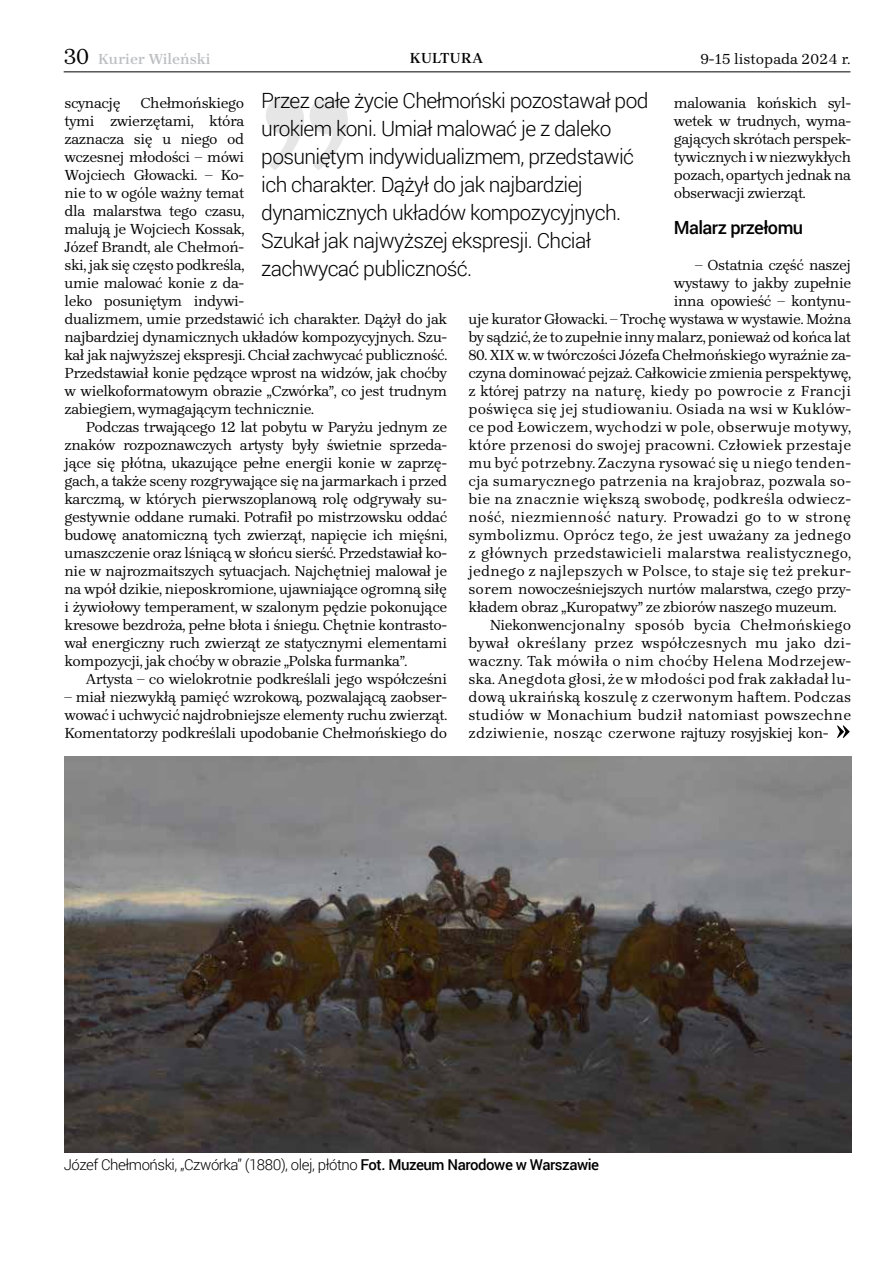
<style>
.page{position:relative;width:893px;height:1263px;background:#fff}
.page>*{position:absolute;margin:0;border:0;box-sizing:border-box;transform-origin:0 0}
.t1{font:300 21px/28px "Roboto";letter-spacing:-.03em;color:#000}
.t2{font:500 18.15px "Roboto";letter-spacing:-.03em;color:#000}
.t3{font:15px/18px "Brygada 1918";letter-spacing:-.03em;color:#000;text-align:justify}
.t4{font:15px "Brygada 1918";letter-spacing:.01em;color:#000}
.t5{font:300 15px "Roboto";letter-spacing:-.03em;color:#000}
.t6{font:15px "Brygada 1918";letter-spacing:-.01em;color:#000}
.t7{font:15px "Brygada 1918";color:#000}
.t8{font:600 15px "Brygada 1918";color:#bcbec0}
.t9{font:600 15px "Brygada 1918";letter-spacing:.02em;color:#000}
.s1{font-weight:400;font-size:22.5px;color:#000}
.s2{font-weight:500}
</style>
<div class="page">
<hr style="left:64px;top:72px;width:786px;height:1px;background:#000">
<img style="left:65px;top:756px;width:786px;height:396px">
<svg style="left:266px;top:97px;width:82px;height:73px"></svg>
<svg style="left:837px;top:725px;width:13px;height:13px"></svg>
<p class="t8" style="left:64px;top:50px;width:148px"><span class="s1">30</span> Kurier Wileński</p>
<p class="t7" style="left:700px;top:50px;width:152px">9-15 listopada 2024 r.</p>
<p class="t3" style="left:64px;top:95px;width:58px">scynację</p>
<p class="t9" style="left:410px;top:49px;width:75px">KULTURA</p>
<p class="t1" style="left:261px;top:86px;width:389px">Przez całe życie Chełmoński pozostawał pod urokiem koni. Umiał malować je z daleko posuniętym indywidualizmem, przedstawić ich charakter. Dążył do jak najbardziej dynamicznych układów kompozycyjnych.<br>Szukał jak najwyższej ekspresji. Chciał zachwycać publiczność.</p>
<p class="t3" style="left:64px;top:95px;width:384px;text-align:left;text-indent:76px">Chełmońskiego<br>tymi zwierzętami, która<br>zaznacza się u niego od<br>wczesnej młodości – mówi<br>Wojciech Głowacki. – Ko-<br>nie to w ogóle ważny temat<br>dla malarstwa tego czasu,<br>malują je Wojciech Kossak,<br>Józef Brandt, ale Chełmoń-<br>ski, jak się często podkreśla,<br>umie malować konie z da-<br>leko posuniętym indywi-<br>dualizmem, umie przedstawić ich charakter. Dążył do jak najbardziej dynamicznych układów kompozycyjnych. Szu&shy;kał jak najwyższej ekspresji. Chciał zachwycać publiczność.<br>Przedstawiał konie pędzące wprost na widzów, jak choćby w wielkoformatowym obrazie „Czwórka”, co jest trudnym zabiegiem, wymagającym technicznie.</p>
<p class="t3" style="left:64px;top:419px;width:384px;text-indent:21px">Podczas trwającego 12 lat pobytu w Paryżu jednym ze znaków rozpoznawczych artysty były świetnie sprzeda&shy;jące się płótna, ukazujące pełne energii konie w zaprzę&shy;gach, a także sceny rozgrywające się na jarmarkach i przed karczmą, w których pierwszoplanową rolę odgrywały su&shy;gestywnie oddane rumaki. Potrafił po mistrzowsku oddać budowę anatomiczną tych zwierząt, napięcie ich mięśni, umaszczenie oraz lśniącą w słońcu sierść. Przedstawiał ko&shy;nie w najrozmaitszych sytuacjach. Najchętniej malował je na wpół dzikie, nieposkromione, ujawniające ogromną siłę i żywiołowy temperament, w szalonym pędzie pokonujące kresowe bezdroża, pełne błota i śniegu. Chętnie kontrasto&shy;wał energiczny ruch zwierząt ze statycznymi elementami kompozycji, jak choćby w obrazie „Polska furmanka”.</p>
<p class="t3" style="left:86px;top:671px;width:363px">Artysta – co wielokrotnie podkreślali jego współcześni</p>
<p class="t3" style="left:64px;top:689px;width:384px">– miał niezwykłą pamięć wzrokową, pozwalającą zaobser&shy;wować i uchwycić najdrobniejsze elementy ruchu zwierząt.<br>Komentatorzy podkreślali upodobanie Chełmońskiego do</p>
<p class="t3" style="left:674px;top:95px;width:179px">malowania końskich syl&shy;wetek w trudnych, wyma&shy;gających skrótach perspek&shy;tywicznych i w niezwykłych pozach, opartych jednak na obserwacji zwierząt.</p>
<p class="t2" style="left:674px;top:215px;width:131px">Malarz przełomu</p>
<p class="t3" style="left:468px;top:257px;width:384px;text-align:right">– Ostatnia część naszej<br>wystawy to jakby zupełnie<br>inna opowieść – kontynu-<br>uje kurator Głowacki. – Trochę wystawa w wystawie. Można by sądzić, że to zupełnie inny malarz, ponieważ od końca lat</p>
<p class="t3" style="left:468px;top:347px;width:384px">80. XIX w. w twórczości Józefa Chełmońskiego wyraźnie za-</p>
<p class="t3" style="left:468px;top:365px;width:384px">czyna dominować pejzaż. Całkowicie zmienia perspektywę,</p>
<p class="t4" style="left:468px;top:382px;width:384px">z której patrzy na naturę, kiedy po powrocie z Francji</p>
<p class="t4" style="left:468px;top:400px;width:384px">poświęca się jej studiowaniu. Osiada na wsi w Kuklów-</p>
<p class="t4" style="left:468px;top:418px;width:384px">ce pod Łowiczem, wychodzi w pole, obserwuje motywy,</p>
<p class="t4" style="left:468px;top:436px;width:384px">które przenosi do swojej pracowni. Człowiek przestaje</p>
<p class="t4" style="left:468px;top:454px;width:384px">mu być potrzebny. Zaczyna rysować się u niego tenden-</p>
<p class="t4" style="left:468px;top:472px;width:384px">cja sumarycznego patrzenia na krajobraz, pozwala so-</p>
<p class="t4" style="left:468px;top:490px;width:384px">bie na znacznie większą swobodę, podkreśla odwiecz-</p>
<p class="t4" style="left:468px;top:508px;width:384px">ność, niezmienność natury. Prowadzi go to w stronę</p>
<p class="t4" style="left:468px;top:526px;width:384px">symbolizmu. Oprócz tego, że jest uważany za jednego</p>
<p class="t4" style="left:468px;top:544px;width:384px">z głównych przedstawicieli malarstwa realistycznego,</p>
<p class="t4" style="left:468px;top:562px;width:384px">jednego z najlepszych w Polsce, to staje się też prekur-</p>
<p class="t3" style="left:468px;top:581px;width:384px">sorem nowocześniejszych nurtów malarstwa, czego przy-</p>
<p class="t3" style="left:468px;top:599px;width:370px">kładem obraz „Kuropatwy” ze zbiorów naszego muzeum.</p>
<p class="t4" style="left:490px;top:616px;width:363px">Niekonwencjonalny sposób bycia Chełmońskiego</p>
<p class="t4" style="left:468px;top:634px;width:384px">bywał określany przez współczesnych mu jako dzi-</p>
<p class="t4" style="left:468px;top:652px;width:384px">waczny. Tak mówiła o nim choćby Helena Modrzejew-</p>
<p class="t4" style="left:468px;top:670px;width:384px">ska. Anegdota głosi, że w młodości pod frak zakładał lu-</p>
<p class="t4" style="left:468px;top:688px;width:384px">dową ukraińską koszulę z czerwonym haftem. Podczas</p>
<p class="t4" style="left:468px;top:706px;width:384px">studiów w Monachium budził natomiast powszechne</p>
<p class="t6" style="left:468px;top:724px;width:362px">zdziwienie, nosząc czerwone rajtuzy rosyjskiej kon-</p>
<p class="t5" style="left:64px;top:1154px;width:537px">Józef Chełmoński, „Czwórka” (1880), olej, płótno <span class="s2">Fot. Muzeum Narodowe w Warszawie</span></p>
</div>
